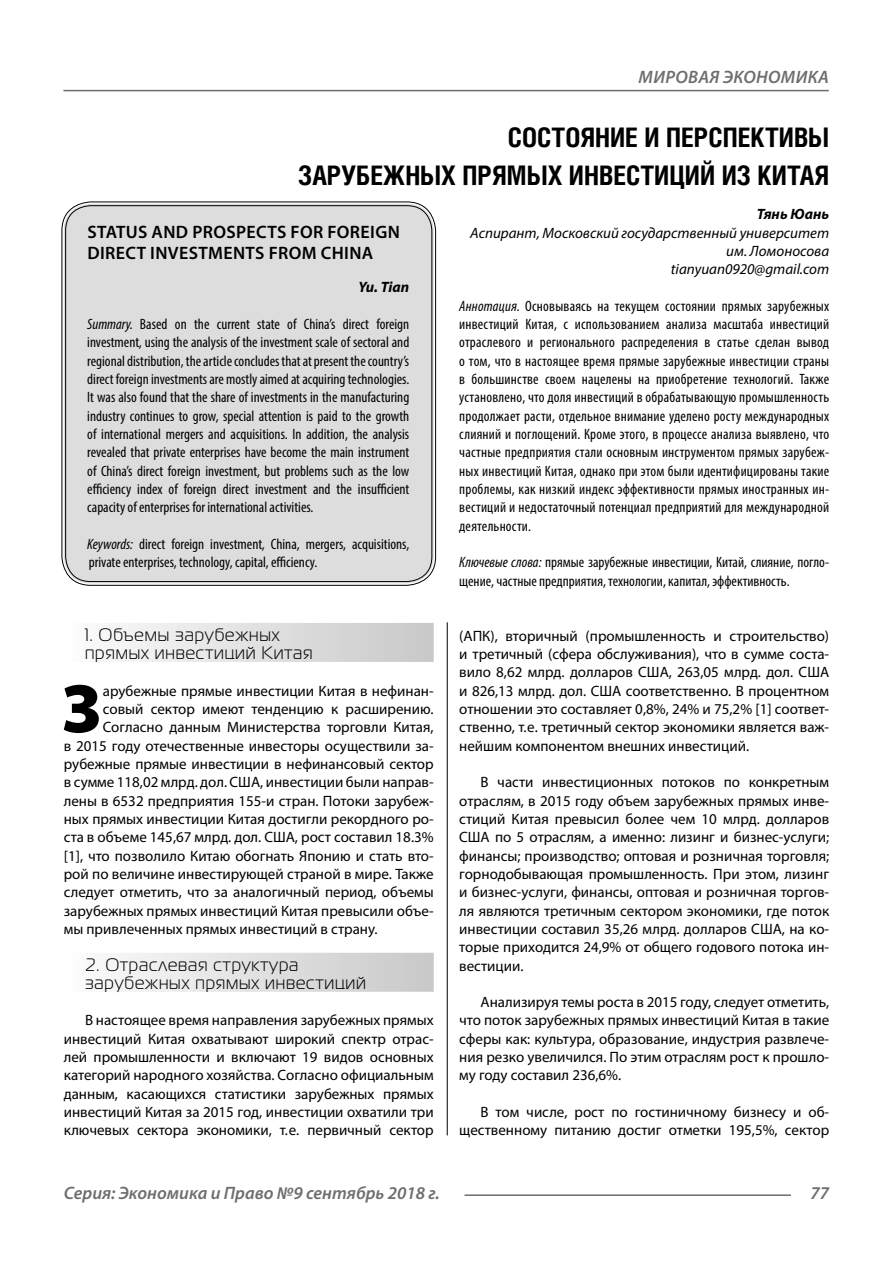
<style>
.page{position:relative;width:893px;height:1263px;background:#fff}
.page>*{position:absolute;margin:0;border:0;box-sizing:border-box;transform-origin:0 0}
.Bukvica{font:900 69.3px "Myriad Pro";color:#000}
.Header{font:700 27px/37.5px "Helios Cond";color:#000;text-align:right}
.Subheader_2lines{font:18px/18.3px "Magistral C";letter-spacing:.05em;color:#000}
.t1{font:italic 600 18px "Myriad Pro";color:#6e6e6e}
.Header-eng{font:600 18px/21.6px "Myriad Pro";letter-spacing:.02em;color:#000}
.Normal{font:15px/18.3px "Myriad Pro";color:#000;text-align:justify}
.Annotation-rus{font:condensed 15px/18.3px "Myriad Pro";color:#000;text-align:justify}
.Annotation-eng{font:condensed 15px/18.3px "Myriad Pro";color:#000;text-align:justify}
.Bukvica-2{font:15px "Myriad Pro";color:#000}
.Author-doc{font:italic 15px/18.3px "Myriad Pro";color:#000;text-align:right}
.Author-email{font:italic 15px "Myriad Pro";color:#000}
.Author{font:italic 700 15px "Myriad Pro";color:#000}
.Author-eng{font:italic 700 15px "Myriad Pro";letter-spacing:-.01em;color:#000}
.s1{font-style:italic}
</style>
<div class="page">
<hr style="left:447px;top:622px;width:1px;height:513px;background:#000">
<hr style="left:63px;top:90px;width:766px;height:1px;background:#6e6e6e">
<hr style="left:465px;top:1194px;width:326px;height:2px;background:#6e6e6e">
<div style="left:64px;top:623px;width:370px;height:39px;background:linear-gradient(to right,#fdfdfd,#c8c8c8)"></div>
<div style="left:64px;top:953px;width:370px;height:39px;background:linear-gradient(to right,#fdfdfd,#c8c8c8)"></div>
<div style="left:64px;top:204px;width:370px;height:379px;background:#ddd;border-radius:27px"></div>
<p class="t1" style="left:639px;top:66px;width:27px">Мирова</p>
<p class="t1" style="left:710px;top:66px;width:27px">я экономика</p>
<p class="Header" style="left:298px;top:118px;width:533px">СОСТОЯНИЕ И ПЕРСПЕКТИВЫ<br>ЗАРУБЕЖНЫХ ПРЯМЫХ ИНВЕСТИЦИЙ ИЗ КИТАЯ</p>
<p class="Author" style="left:757px;top:204px;width:74px">Тянь Юань</p>
<p class="Author-doc" style="left:470px;top:223px;width:361px">Аспирант, Московский государственный университет им. Ломоносова</p>
<p class="Author-email" style="left:671px;top:260px;width:160px">tianyuan0920@gmail.com</p>
<p class="Annotation-rus" style="left:459px;top:296px;width:371px"><span class="s1">Аннотация.</span> Основываясь на текущем состоянии прямых зарубежных инвестиций Китая, с использованием анализа масштаба инвестиций отраслевого и регионального распределения в статье сделан вывод о том, что в настоящее время прямые зарубежные инвестиции страны в большинстве своем нацелены на приобретение технологий. Также установлено, что доля инвестиций в обрабатывающую промышленность продолжает расти, отдельное внимание уделено росту международных слияний и поглощений. Кроме этого, в процессе анализа выявлено, что частные предприятия стали основным инструментом прямых зарубеж&shy;ных инвестиций Китая, однако при этом были идентифицированы такие проблемы, как низкий индекс эффективности прямых иностранных ин&shy;вестиций и недостаточный потенциал предприятий для международной деятельности.</p>
<p class="Annotation-rus" style="left:459px;top:553px;width:371px"><span class="s1">Ключевые слова:</span> прямые зарубежные инвестиции, Китай, слияние, погло&shy;щение, частные предприятия, технологии, капитал, эффективность.</p>
<p class="Subheader_2lines" style="left:85px;top:625px;width:229px">1. Объемы зарубежных прямых инвестиций Китая</p>
<p class="Bukvica" style="left:62px;top:663px;width:41px">З</p>
<p class="Bukvica-2" style="left:103px;top:681px;width:332px">арубежные прямые инвестиции Китая в нефинан-</p>
<p class="Header-eng" style="left:87px;top:220px;width:314px">STATUS AND PROSPECTS FOR FOREIGN<br>DIRECT INVESTMENTS FROM CHINA</p>
<p class="Author-eng" style="left:358px;top:278px;width:52px">Yu. Tian</p>
<p class="Annotation-eng" style="left:87px;top:315px;width:324px"><span class="s1">Summary.</span> Based on the current state of China’s direct foreign investment, using the analysis of the investment scale of sectoral and regional distribution, the article concludes that at present the country’s direct foreign investments are mostly aimed at acquiring technologies.<br>It was also found that the share of investments in the manufacturing industry continues to grow, special attention is paid to the growth of international mergers and acquisitions. In addition, the analysis revealed that private enterprises have become the main instrument of China’s direct foreign investment, but problems such as the low efficiency index of foreign direct investment and the insufficient capacity of enterprises for international activities.</p>
<p class="Annotation-eng" style="left:87px;top:535px;width:323px"><span class="s1">Keywords:</span> direct foreign investment, China, mergers, acquisitions, private enterprises, technology, capital, efficiency.</p>
<p class="Normal" style="left:459px;top:626px;width:371px">(АПК), вторичный (промышленность и строительство) и третичный (сфера обслуживания), что в сумме соста&shy;вило 8,62 млрд. долларов США, 263,05 млрд. дол. США и 826,13 млрд. дол. США соответственно. В процентном отношении это составляет 0,8%, 24% и 75,2% [1] соответ&shy;ственно, т.е. третичный сектор экономики является важ&shy;нейшим компонентом внешних инвестиций.</p>
<p class="Normal" style="left:459px;top:773px;width:371px;text-indent:21px">В части инвестиционных потоков по конкретным отраслям, в 2015 году объем зарубежных прямых инве&shy;стиций Китая превысил более чем 10 млрд. долларов США по 5 отраслям, а именно: лизинг и бизнес-услуги; финансы; производство; оптовая и розничная торговля; горнодобывающая промышленность. При этом, лизинг и бизнес-услуги, финансы, оптовая и розничная торгов&shy;ля являются третичным сектором экономики, где поток инвестиции составил 35,26 млрд. долларов США, на ко&shy;торые приходится 24,9% от общего годового потока ин&shy;вестиции.</p>
<p class="Normal" style="left:459px;top:993px;width:371px;text-indent:21px">Анализируя темы роста в 2015 году, следует отметить, что поток зарубежных прямых инвестиций Китая в такие сферы как: культура, образование, индустрия развлече&shy;ния резко увеличился. По этим отраслям рост к прошло&shy;му году составил 236,6%.</p>
<p class="Normal" style="left:459px;top:1103px;width:371px;text-align:right">В том числе, рост по гостиничному бизнесу и об&shy;щественному питанию достиг отметки 195,5%, сектор</p>
<p class="Bukvica-2" style="left:103px;top:700px;width:332px">совый сектор имеют тенденцию к расширению.</p>
<p class="Bukvica-2" style="left:103px;top:718px;width:332px">Согласно данным Министерства торговли Китая,</p>
<p class="Bukvica-2" style="left:64px;top:736px;width:371px">в 2015 году отечественные инвесторы осуществили за-</p>
<p class="Bukvica-2" style="left:64px;top:755px;width:371px">рубежные прямые инвестиции в нефинансовый сектор</p>
<p class="Bukvica-2" style="left:64px;top:773px;width:371px">в сумме 118,02 млрд. дол. США, инвестиции были направ-</p>
<p class="Bukvica-2" style="left:64px;top:791px;width:371px">лены в 6532 предприятия 155-и стран. Потоки зарубеж-</p>
<p class="Bukvica-2" style="left:64px;top:810px;width:371px">ных прямых инвестиции Китая достигли рекордного ро-</p>
<p class="Bukvica-2" style="left:64px;top:828px;width:371px">ста в объеме 145,67 млрд. дол. США, рост составил 18.3%</p>
<p class="Bukvica-2" style="left:64px;top:846px;width:371px">[1], что позволило Китаю обогнать Японию и стать вто-</p>
<p class="Bukvica-2" style="left:64px;top:864px;width:371px">рой по величине инвестирующей страной в мире. Также</p>
<p class="Bukvica-2" style="left:64px;top:883px;width:371px">следует отметить, что за аналогичный период, объемы</p>
<p class="Bukvica-2" style="left:64px;top:901px;width:371px">зарубежных прямых инвестиций Китая превысили объе-</p>
<p class="Bukvica-2" style="left:64px;top:919px;width:315px">мы привлеченных прямых инвестиций в страну.</p>
<p class="Subheader_2lines" style="left:85px;top:955px;width:282px">2. Отраслевая структура зарубежных прямых инвестиций</p>
<p class="Normal" style="left:64px;top:1011px;width:371px;text-indent:21px">В настоящее время направления зарубежных прямых инвестиций Китая охватывают широкий спектр отрас&shy;лей промышленности и включают 19 видов основных категорий народного хозяйства. Согласно официальным данным, касающихся статистики зарубежных прямых инвестиций Китая за 2015 год, инвестиции охватили три ключевых сектора экономики, т.е. первичный сектор</p>
<p class="t1" style="left:64px;top:1182px;width:377px">Серия: Экономика и Право №9 сентябрь 2018 г.</p>
<p class="t1" style="left:810px;top:1182px;width:20px">77</p>
</div>
